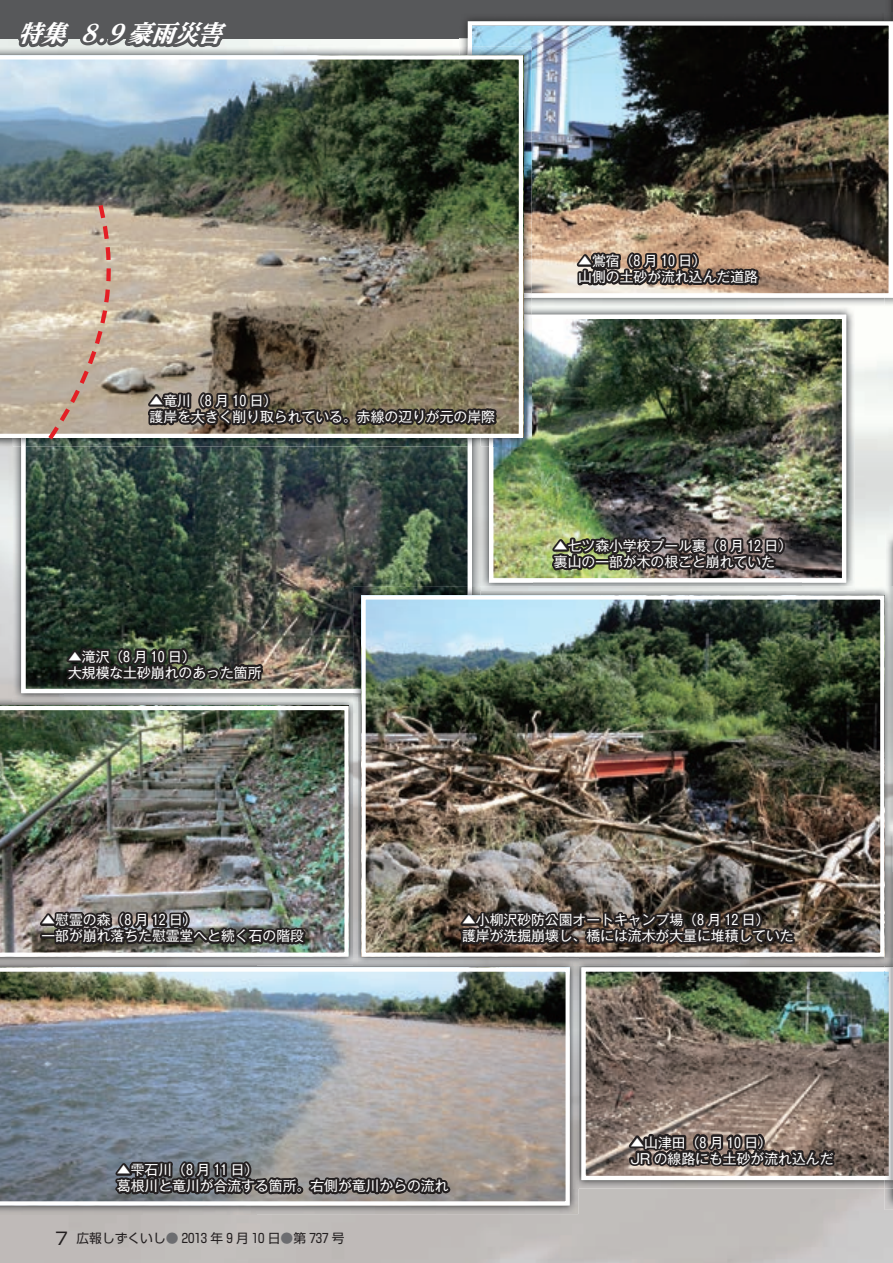
<style>
.page{position:relative;width:893px;height:1263px;background:#fff}
.page>*{position:absolute;margin:0;border:0;box-sizing:border-box;transform-origin:0 0}
.t1{font:italic 23.4px "UD Reimin Pr 6 N Heavy 90 pv RKSJ H";color:#fff}
.t2{font:16.95px "Shin Go Pr 6 N Regular 90 pv RKSJ H";color:#231f20}
.t3{font:13.8px/15.9px "Gothic MB101 Pr 6 N Regular 90 pv RKSJ H";color:#fff}
.t4{font:12.75px "Shin Go Pr 6 N Regular 90 pv RKSJ H";color:#231f20}
.s1{color:#6c6d70}
</style>
<div class="page">
<img style="left:234px;top:38px;width:225px;height:9px">
<img style="left:0;top:446px;width:64px;height:251px">
<img style="left:472px;top:469px;width:62px;height:118px">
<div style="left:0;top:0;width:893px;height:38px;background:#57585a"></div>
<img style="left:532px;top:306px;width:323px;height:47px">
<img style="left:802px;top:353px;width:53px;height:234px">
<img style="left:489px;top:315px;width:357px;height:268px">
<img style="left:578px;top:965px;width:307px;height:223px">
<img style="left:581px;top:967px;width:304px;height:213px">
<img style="left:21px;top:446px;width:447px;height:247px">
<svg style="left:459px;top:38px;width:9px;height:9px"></svg>
<img style="left:464px;top:17px;width:421px;height:21px">
<svg style="left:885px;top:0;width:8px;height:306px"></svg>
<img style="left:468px;top:21px;width:425px;height:277px">
<img style="left:248px;top:702px;width:195px;height:257px">
<img style="left:0;top:706px;width:349px;height:251px">
<svg style="left:42px;top:635px;width:223px;height:54px;background:#353a31"></svg>
<svg style="left:570px;top:240px;width:201px;height:71px;background:#a29487"></svg>
<img style="left:546px;top:466px;width:241px;height:121px">
<img style="left:34px;top:840px;width:275px;height:119px">
<img style="left:0;top:965px;width:578px;height:249px">
<img style="left:0;top:967px;width:570px;height:238px">
<svg style="left:108px;top:1090px;width:346px;height:138px;background:#8d8f91"></svg>
<svg style="left:622px;top:1121px;width:217px;height:90px;background:#908782"></svg>
<img style="left:353px;top:587px;width:119px;height:106px">
<svg style="left:353px;top:697px;width:4px;height:5px"></svg>
<svg style="left:885px;top:541px;width:8px;height:660px;background:#abadac"></svg>
<svg style="left:353px;top:959px;width:4px;height:6px"></svg>
<img style="left:366px;top:600px;width:513px;height:352px">
<div style="left:361px;top:595px;width:523px;height:362px;border:4px solid #fff"></div>
<img style="left:443px;top:808px;width:355px;height:169px">
<img style="left:501px;top:315px;width:31px;height:131px">
<img style="left:468px;top:47px;width:64px;height:251px">
<img style="left:0;top:55px;width:523px;height:383px">
<img style="left:44px;top:200px;width:457px;height:269px">
<svg style="left:0;top:38px;width:234px;height:27px"></svg>
<h1 class="t1" style="left:18px;top:24px;width:48px">特集</h1>
<h1 class="t1" style="left:81px;top:24px;width:142px">8.9豪雨災害</h1>
<p class="t3" style="left:150px;top:395px;width:347px">▲竜川（8 月 10 日(<br>護岸を大きく削り取られている。赤線の辺りが元の岸際</p>
<p class="t3" style="left:68px;top:650px;width:195px">▲滝沢（8 月 10 日(<br>大規模な土砂崩れのあった箇所</p>
<p class="t3" style="left:578px;top:255px;width:181px">▲鴬宿（8 月 10 日(<br>山側の土砂が流れ込んだ道路</p>
<p class="t3" style="left:554px;top:540px;width:240px">▲七ツ森小学校プール裏（8 月 12 日(裏山の一部が木の根ごと崩れていた</p>
<p class="t3" style="left:41px;top:914px;width:264px">▲慰霊の森（8 月 12 日(<br>一部が崩れ落ちた慰霊堂へと続く石の階段</p>
<p class="t3" style="left:462px;top:914px;width:333px">▲小柳沢砂防公園オートキャンプ場（8 月 12 日(<br>護岸が洗掘崩壊し、橋には流木が大量に堆積していた</p>
<p class="t3" style="left:117px;top:1164px;width:333px">▲雫石川（8 月 11 日(<br>葛根川と竜川が合流する箇所。右側が竜川からの流れ</p>
<p class="t2" style="left:55px;top:1232px;width:14px">7</p>
<p class="t4" style="left:77px;top:1234px;width:269px">広報しずくいし<span class="s1">●</span> 2013 年 9 月 10 日<span class="s1">●</span>第 737 号</p>
<p class="t3" style="left:630px;top:1136px;width:205px">▲山津田（8 月 10 日(<br>JR の線路にも土砂が流れ込んだ</p>
</div>
